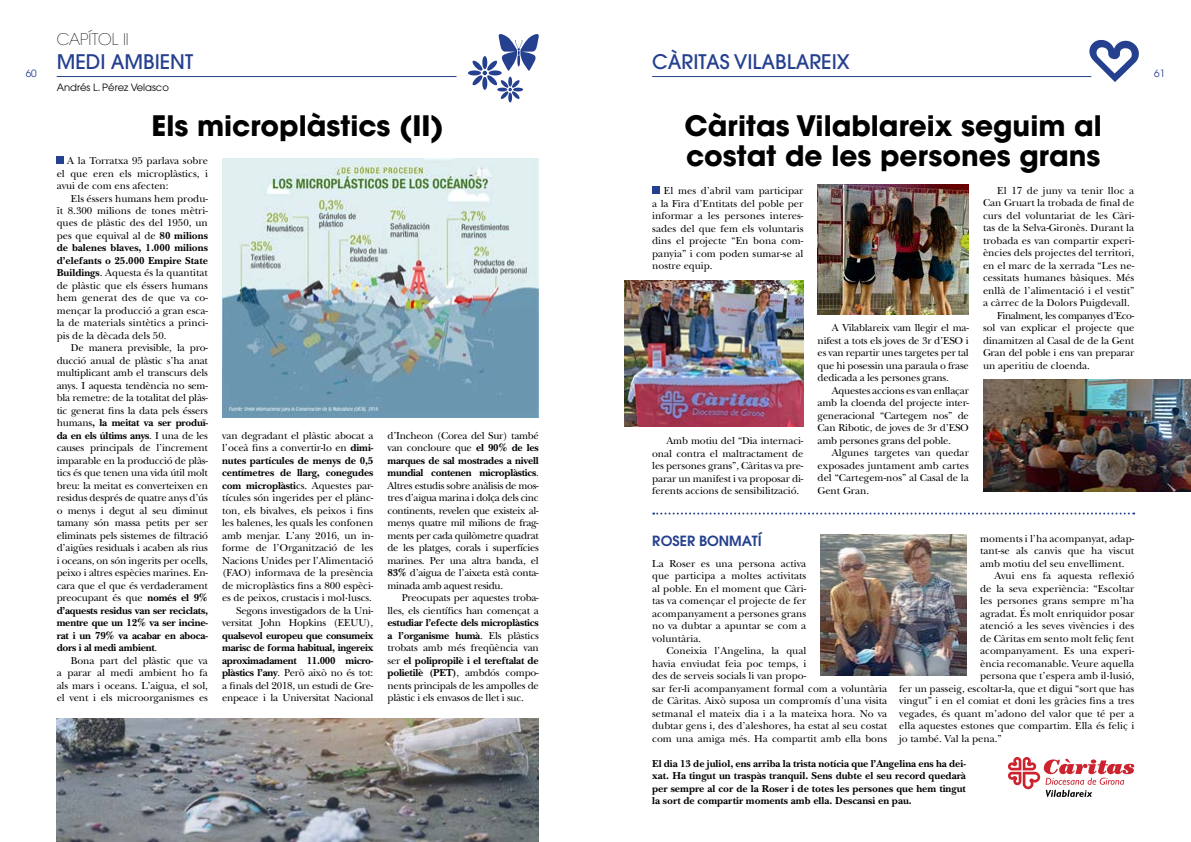
<style>
.page{position:relative;width:1191px;height:842px;background:#fff}
.page>*{position:absolute;margin:0;border:0;box-sizing:border-box;transform-origin:0 0}
.t1{font:700 28px/30px "Avant Garde";color:#000}
.t2{font:500 20px "Avant Garde";color:#25408f}
.t3{font:200 16px "Avant Garde";color:#000}
.t4{font:600 14px "Avant Garde";color:#25408f}
.t5{font:10.5px/12.5px "New Baskerville";color:#000;text-align:justify}
.t6{font:700 10.5px/12.5px "New Baskerville";color:#000;text-align:justify}
.t7{font:10.5px/12.5px "New Baskerville";letter-spacing:-.02em;color:#000;text-align:right}
.t8{font:10.5px "New Baskerville";letter-spacing:-.04em;color:#000}
.t9{font:10px "Avant Garde";color:#000}
.t10{font:10px "Avant Garde";color:#25408f}
.s1{font-weight:700}
.s2{font-weight:400}
</style>
<div class="page">
<hr style="left:652px;top:76px;width:439px;height:1px;background:#25408f">
<svg style="left:1089px;top:40px;width:49px;height:42px"></svg>
<svg style="left:468px;top:34px;width:71px;height:69px"></svg>
<hr style="left:57px;top:76px;width:399px;height:1px;background:#25408f">
<div style="left:57px;top:157px;width:7px;height:7px;background:#25408f"></div>
<svg style="left:1008px;top:757px;width:126px;height:40px"></svg>
<img style="left:222px;top:158px;width:317px;height:259px">
<div style="left:652px;top:187px;width:7px;height:7px;background:#25408f"></div>
<img style="left:820px;top:534px;width:146px;height:141px">
<img style="left:625px;top:281px;width:178px;height:145px">
<img style="left:817px;top:185px;width:152px;height:130px">
<img style="left:983px;top:380px;width:208px;height:112px">
<svg style="left:653px;top:512px;width:481px;height:2px"></svg>
<img style="left:57px;top:718px;width:482px;height:124px">
<h3 class="t3" style="left:57px;top:29px;width:74px">CAPÍTOL II</h3>
<h2 class="t2" style="left:57px;top:49px;width:138px">MEDI AMBIENT</h2>
<h2 class="t2" style="left:652px;top:49px;width:199px">CÀRITAS VILABLAREIX</h2>
<p class="t10" style="left:26px;top:67px;width:13px">60</p>
<p class="t10" style="left:1154px;top:67px;width:13px">61</p>
<p class="t9" style="left:57px;top:81px;width:114px">Andrés L. Pérez Velasco</p>
<h1 class="t1" style="left:152px;top:110px;width:294px">Els microplàstics (II)</h1>
<p class="t5" style="left:57px;top:154px;width:153px;text-indent:11px">A la Torratxa 95 parlava sobre el que eren els microplàstics, i avui de com ens afecten:</p>
<p class="t5" style="left:57px;top:192px;width:153px;text-indent:14px">Els éssers humans hem produ&shy;ït 8.300 milions de tones mètri&shy;ques de plàstic des del 1950, un pes que equival al de <span class="s1">80 milions de balenes blaves, 1.000 milions d’elefants o 25.000 Empire State Buildings</span>. Aquesta és la quantitat de plàstic que els éssers humans hem generat des de que va co&shy;mençar la producció a gran esca&shy;la de materials sintètics a princi&shy;pis de la dècada dels 50.</p>
<p class="t5" style="left:57px;top:342px;width:153px;text-indent:14px">De manera previsible, la pro&shy;ducció anual de plàstic s’ha anat multiplicant amb el transcurs dels anys. I aquesta tendència no sem&shy;bla remetre: de la totalitat del plàs&shy;tic generat fins la data pels éssers humans<span class="s1">, la meitat va ser produï&shy;da en els últims anys</span>. I una de les causes principals de l’increment imparable en la producció de plàs&shy;tics és que tenen una vida útil molt breu: la meitat es converteixen en residus després de quatre anys d’ús o menys i degut al seu diminut tamany són massa petits per ser eliminats pels sistemes de filtració d’aigües residuals i acaben als rius i oceans, on són ingerits per ocells, peixo i altres espècies marines. En&shy;cara que el que és verdaderament preocupant és que <span class="s1">només el 9% d’aquests residus van ser reciclats, mentre que un 12% va ser incine&shy;rat i un 79% va acabar en aboca&shy;dors i al medi ambient</span>.</p>
<p class="t5" style="left:57px;top:654px;width:153px;text-indent:14px">Bona part del plàstic que va a parar al medi ambient ho fa als mars i oceans. L’aigua, el sol, el vent i els microorganismes es</p>
<p class="t5" style="left:387px;top:429px;width:153px">d’Incheon (Corea del Sur) també van concloure que <span class="s1">el 90% de les marques de sal mostrades a nivell mundial contenen microplàstics</span>.<br>Altres estudis sobre anàlisis de mos&shy;tres d’aigua marina i dolça dels cinc continents, revelen que existeix al&shy;menys quatre mil milions de frag&shy;ments per cada quilòmetre quadrat de les platges, corals i superfícies marines. Per una altra banda, el <span class="s1">83%</span> d’aigua de l’aixeta està conta&shy;minada amb aquest residu.</p>
<p class="t7" style="left:387px;top:592px;width:153px">Preocupats per aquestes troba&shy;lles, els científics han començat a</p>
<p class="t5" style="left:387px;top:617px;width:153px"><span class="s1">estudiar l’efecte dels microplàstics a l’organisme humà</span>. Els plàstics trobats amb més freqüència van ser <span class="s1">el polipropilè i el tereftalat de polietilè (PET)</span>, ambdós compo&shy;nents principals de les ampolles de plàstic i els envasos de llet i suc.</p>
<p class="t5" style="left:222px;top:429px;width:153px;text-align:right">van degradant el plàstic abocat a l’oceà fins a convertir-lo en <span class="s1">dimi&shy;nutes partícules de menys de 0,5 centímetres de llarg, conegudes com microplàsti</span>cs. Aquestes par&shy;tícules són ingerides per el plànc&shy;ton, els bivalves, els peixos i fins les balenes, les quals les confonen amb menjar. L’any 2016, un in&shy;forme de l’Organització de les Nacions Unides per l’Alimentació (FAO) informava de la presència de microplàstics fins a 800 espèci&shy;es de peixos, crustacis i mol·luscs.<br>Segons investigadors de la Uni&shy;versitat John Hopkins (EEUU),</p>
<p class="t6" style="left:222px;top:629px;width:153px">qualsevol europeu que consumeix marisc de forma habitual, ingereix aproximadament 11.000 micro&shy;plàstics l’any<span class="s2">. Però això no és tot: a finals del 2018, un estudi de Gre&shy;enpeace i la Universitat Nacional</span></p>
<h1 class="t1" style="left:684px;top:110px;width:419px">Càritas Vilablareix seguim al costat de les persones grans</h1>
<p class="t5" style="left:652px;top:184px;width:153px;text-indent:12px">El mes d’abril vam participar a la Fira d’Entitats del poble per informar a les persones interes&shy;sades del que fem els voluntaris dins el projecte “En bona com&shy;panyia” i com poden sumar-se al nostre equip.</p>
<p class="t5" style="left:997px;top:184px;width:139px">El 17 de juny va tenir lloc a</p>
<p class="t5" style="left:983px;top:197px;width:153px">Can Gruart la trobada de final de</p>
<p class="t5" style="left:983px;top:209px;width:153px">curs del voluntariat de les Càri-</p>
<p class="t5" style="left:983px;top:222px;width:153px">tas de la Selva-Gironès. Durant la</p>
<p class="t5" style="left:983px;top:234px;width:153px">trobada es van compartir experi-</p>
<p class="t5" style="left:983px;top:247px;width:153px">ències dels projectes del territori,</p>
<p class="t5" style="left:983px;top:259px;width:153px">en el marc de la xerrada “Les ne-</p>
<p class="t5" style="left:983px;top:272px;width:153px">cessitats humanes bàsiques. Més</p>
<p class="t5" style="left:983px;top:284px;width:153px">enllà de l’alimentació i el vestit”</p>
<p class="t5" style="left:983px;top:297px;width:148px">a càrrec de la Dolors Puigdevall.</p>
<p class="t8" style="left:997px;top:309px;width:139px">Finalment, les companyes d’Eco-</p>
<p class="t5" style="left:983px;top:322px;width:153px">sol van explicar el projecte que</p>
<p class="t5" style="left:983px;top:334px;width:153px">dinamitzen al Casal de de la Gent</p>
<p class="t7" style="left:983px;top:347px;width:153px">Gran del poble i ens van preparar</p>
<p class="t5" style="left:983px;top:359px;width:108px">un aperitiu de cloenda.</p>
<p class="t5" style="left:817px;top:322px;width:153px;text-indent:14px">A Vilablareix vam llegir el ma&shy;nifest a tots els joves de 3r d’ESO i es van repartir unes targetes per tal que hi posessin una paraula o frase dedicada a les persones grans.</p>
<p class="t5" style="left:817px;top:384px;width:153px;text-indent:14px">Aquestes accions es van enllaçar amb la cloenda del projecte inter&shy;generacional “Cartegem nos” de Can Ribotic, de joves de 3r d’ESO amb persones grans del poble.</p>
<p class="t5" style="left:817px;top:447px;width:153px;text-indent:14px">Algunes targetes van quedar exposades juntament amb cartes del “Cartegem-nos” al Casal de la Gent Gran.</p>
<p class="t5" style="left:652px;top:434px;width:153px;text-indent:14px">Amb motiu del “Dia internaci&shy;onal contra el maltractament de les persones grans”, Càritas va pre&shy;parar un manifest i va proposar di&shy;ferents accions de sensibilització.</p>
<h3 class="t4" style="left:652px;top:531px;width:111px">ROSER BONMATÍ</h3>
<p class="t5" style="left:652px;top:557px;width:156px">La Roser es una persona activa que participa a moltes activitats al poble. En el moment que Càri&shy;tas va començar el projecte de fer acompanyament a persones grans no va dubtar a apuntar se com a voluntària.</p>
<p class="t5" style="left:652px;top:644px;width:236px;text-align:left;text-indent:14px">Coneixia l’Angelina, la qual<br>havia enviudat feia poc temps, i<br>des de serveis socials li van propo-<br>sar fer-li acompanyament formal com a voluntària de Càritas. Això suposa un compromís d’una visita setmanal el mateix dia i a la mateixa hora. No va dubtar gens i, des d’aleshores, ha estat al seu costat com una amiga més. Ha compartit amb ella bons</p>
<p class="t5" style="left:980px;top:532px;width:156px">moments i l’ha acompanyat, adap-</p>
<p class="t5" style="left:980px;top:545px;width:156px">tant-se als canvis que ha viscut</p>
<p class="t5" style="left:980px;top:557px;width:146px">amb motiu del seu envelliment.</p>
<p class="t5" style="left:994px;top:570px;width:141px">Avui ens fa aquesta reflexió</p>
<p class="t5" style="left:980px;top:582px;width:156px">de la seva experiència: “Escoltar</p>
<p class="t5" style="left:980px;top:595px;width:156px">les persones grans sempre m’ha</p>
<p class="t5" style="left:980px;top:607px;width:156px">agradat. És molt enriquidor posar</p>
<p class="t5" style="left:980px;top:620px;width:156px">atenció a les seves vivències i des</p>
<p class="t5" style="left:980px;top:632px;width:156px">de Càritas em sento molt feliç fent</p>
<p class="t5" style="left:980px;top:645px;width:156px">acompanyament. Es una experi-</p>
<p class="t5" style="left:980px;top:657px;width:156px">ència recomanable. Veure aquella</p>
<p class="t5" style="left:980px;top:670px;width:156px">persona que t’espera amb il·lusió,</p>
<p class="t5" style="left:899px;top:682px;width:236px">fer un passeig, escoltar-la, que et digui “sort que has</p>
<p class="t5" style="left:899px;top:695px;width:236px">vingut” i en el comiat et doni les gràcies fins a tres</p>
<p class="t5" style="left:899px;top:707px;width:236px">vegades, és quant m’adono del valor que té per a</p>
<p class="t5" style="left:899px;top:720px;width:236px">ella aquestes estones que compartim. Ella és feliç i</p>
<p class="t5" style="left:899px;top:732px;width:104px">jo també. Val la pena.”</p>
<p class="t6" style="left:652px;top:757px;width:315px">El dia 13 de juliol, ens arriba la trista notícia que l’Angelina ens ha dei&shy;xat. Ha tingut un traspàs tranquil. Sens dubte el seu record quedarà per sempre al cor de la Roser i de totes les persones que hem tingut la sort de compartir moments amb ella. Descansi en pau.</p>
</div>
